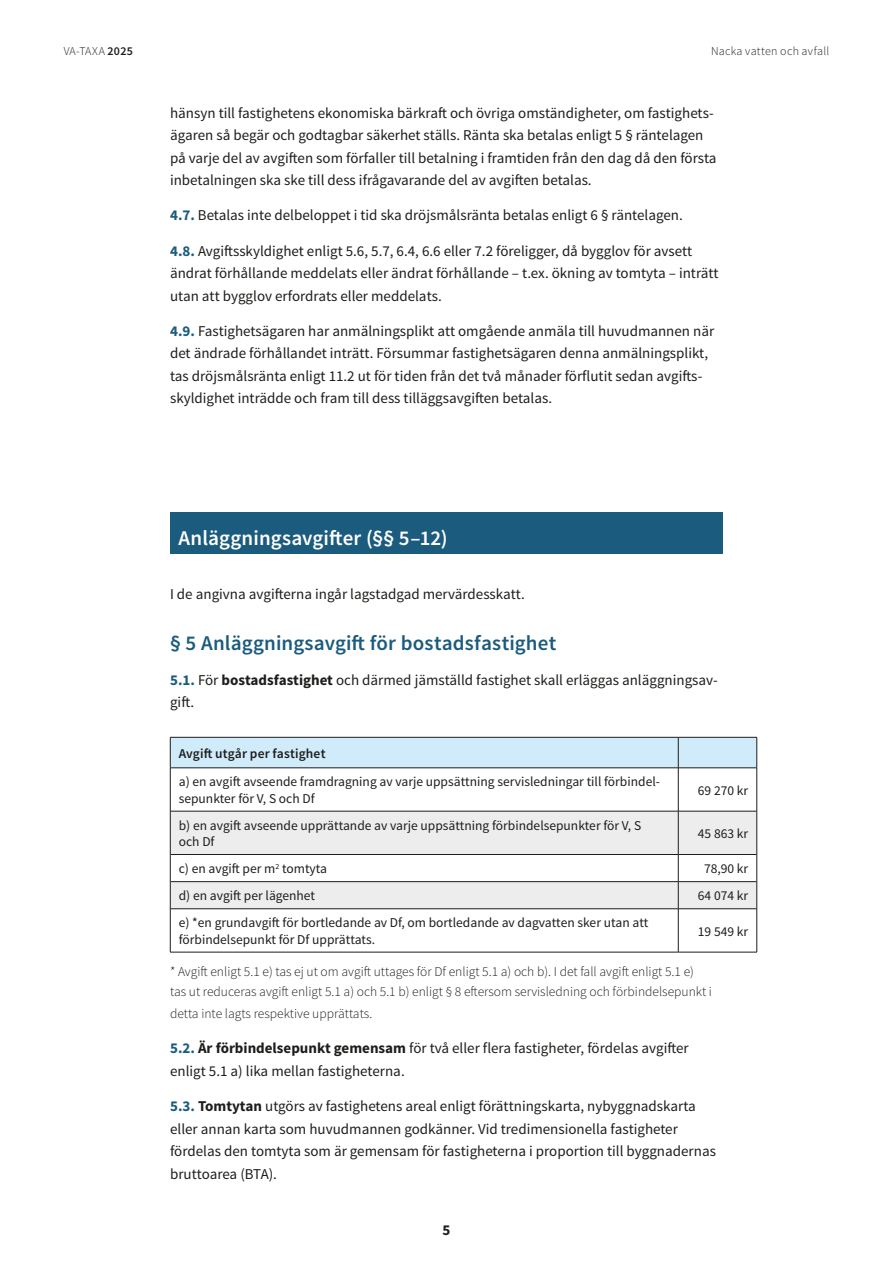
<style>
.page{position:relative;width:893px;height:1263px;background:#fff}
.page>*{position:absolute;margin:0;border:0;box-sizing:border-box;transform-origin:0 0}
.Rubrik_H2_14_pt_mörkblå_A{font:600 21px "Source Sans Pro";letter-spacing:.005em;color:#1b5b7d}
.Rubrik_H2_toppavsnitt_m_bakgrund{font:600 21px "Source Sans Pro";letter-spacing:.005em;color:#fff}
.Textstycke_10_pt{font:15px/22.5px "Source Sans Pro";color:#1d1d1b}
.t1{font:700 15px "Source Sans Pro";color:#1d1d1b}
.Tabell-bröd{font:13.5px/16.2px "Source Sans Pro";color:#1d1d1b}
.Stycke_asterisk_9_pt{font:300 13.5px/19.5px "Source Sans Pro";color:#1d1d1b}
.Tabell-rubrik{font:600 13.5px "Source Sans Pro";letter-spacing:.01em;color:#1d1d1b}
.t2{font:300 12px "Source Sans Pro";letter-spacing:.02em;color:#1d1d1b}
.s1{font-weight:600}
.s2{font-weight:700;color:#1b5b7d}
.s3{font-weight:700}
</style>
<div class="page">
<div style="left:170px;top:512px;width:553px;height:41px;background:#1b5b7d"></div>
<div style="left:171px;top:738px;width:585px;height:29px;background:#d0ebf9"></div>
<svg style="left:171px;top:812px;width:585px;height:96px;fill:#ededed"></svg>
<hr style="left:170px;top:737px;width:508px;height:1px;background:#1d1d1b">
<hr style="left:170px;top:737px;width:1px;height:31px;background:#1d1d1b">
<hr style="left:678px;top:737px;width:79px;height:1px;background:#1d1d1b">
<hr style="left:756px;top:737px;width:1px;height:31px;background:#1d1d1b">
<hr style="left:170px;top:767px;width:508px;height:1px;background:#1d1d1b">
<hr style="left:678px;top:767px;width:79px;height:1px;background:#1d1d1b">
<hr style="left:678px;top:737px;width:1px;height:31px;background:#1d1d1b">
<hr style="left:678px;top:768px;width:1px;height:43px;background:#1d1d1b">
<hr style="left:170px;top:811px;width:508px;height:1px;background:#1d1d1b">
<hr style="left:678px;top:811px;width:79px;height:1px;background:#1d1d1b">
<hr style="left:678px;top:811px;width:1px;height:43px;background:#1d1d1b">
<hr style="left:170px;top:854px;width:508px;height:1px;background:#1d1d1b">
<hr style="left:678px;top:854px;width:79px;height:1px;background:#1d1d1b">
<hr style="left:170px;top:881px;width:508px;height:1px;background:#1d1d1b">
<hr style="left:678px;top:881px;width:79px;height:1px;background:#1d1d1b">
<svg style="left:678px;top:855px;width:1px;height:53px"></svg>
<hr style="left:170px;top:908px;width:508px;height:1px;background:#1d1d1b">
<hr style="left:678px;top:908px;width:79px;height:1px;background:#1d1d1b">
<hr style="left:678px;top:909px;width:1px;height:43px;background:#1d1d1b">
<hr style="left:170px;top:768px;width:1px;height:43px;background:#1d1d1b">
<hr style="left:756px;top:768px;width:1px;height:43px;background:#1d1d1b">
<hr style="left:170px;top:811px;width:1px;height:43px;background:#1d1d1b">
<hr style="left:756px;top:811px;width:1px;height:43px;background:#1d1d1b">
<svg style="left:170px;top:854px;width:1px;height:55px"></svg>
<svg style="left:756px;top:854px;width:1px;height:55px"></svg>
<hr style="left:170px;top:909px;width:1px;height:43px;background:#1d1d1b">
<hr style="left:756px;top:909px;width:1px;height:43px;background:#1d1d1b">
<hr style="left:170px;top:952px;width:508px;height:1px;background:#1d1d1b">
<hr style="left:678px;top:952px;width:79px;height:1px;background:#1d1d1b">
<p class="t2" style="left:64px;top:44px;width:71px">VA-TAXA <span class="s1">2025</span></p>
<p class="t2" style="left:711px;top:44px;width:120px">Nacka vatten och avfall</p>
<p class="Textstycke_10_pt" style="left:170px;top:102px;width:548px">hänsyn till fastighetens ekonomiska bärkraft och övriga omständigheter, om fastighets&shy;ägaren så begär och godtagbar säkerhet ställs. Ränta ska betalas enligt 5 § räntelagen på varje del av avgiften som förfaller till betalning i framtiden från den dag då den första inbetalningen ska ske till dess ifrågavarande del av avgiften betalas.</p>
<p class="Textstycke_10_pt" style="left:170px;top:204px;width:514px"><span class="s2">4.7.</span> Betalas inte delbeloppet i tid ska dröjsmålsränta betalas enligt 6 § räntelagen.</p>
<p class="Textstycke_10_pt" style="left:170px;top:240px;width:550px"><span class="s2">4.8.</span> Avgiftsskyldighet enligt 5.6, 5.7, 6.4, 6.6 eller 7.2 föreligger, då bygglov för avsett ändrat förhållande meddelats eller ändrat förhållande – t.ex. ökning av tomtyta – inträtt utan att bygglov erfordrats eller meddelats.</p>
<p class="Textstycke_10_pt" style="left:170px;top:320px;width:546px"><span class="s2">4.9.</span> Fastighetsägaren har anmälningsplikt att omgående anmäla till huvudmannen när det ändrade förhållandet inträtt. Försummar fastighetsägaren denna anmälningsplikt, tas dröjsmålsränta enligt 11.2 ut för tiden från det två månader förflutit sedan avgifts&shy;skyldighet inträdde och fram till dess tilläggsavgiften betalas.</p>
<h1 class="Rubrik_H2_toppavsnitt_m_bakgrund" style="left:179px;top:525px;width:271px">Anläggningsavgifter (§§ 5–12)</h1>
<p class="Textstycke_10_pt" style="left:170px;top:583px;width:356px">I de angivna avgifterna ingår lagstadgad mervärdesskatt.</p>
<h2 class="Rubrik_H2_14_pt_mörkblå_A" style="left:170px;top:629px;width:388px">§ 5 Anläggningsavgift för bostadsfastighet</h2>
<p class="Textstycke_10_pt" style="left:170px;top:669px;width:549px"><span class="s2">5.1.</span> För <span class="s3">bostadsfastighet</span> och därmed jämställd fastighet skall erläggas anläggningsav&shy;gift.</p>
<p class="Tabell-rubrik" style="left:179px;top:745px;width:148px">Avgift utgår per fastighet</p>
<p class="Tabell-bröd" style="left:179px;top:774px;width:483px">a) en avgift avseende framdragning av varje uppsättning servisledningar till förbindel&shy;sepunkter för V, S och Df</p>
<p class="Tabell-bröd" style="left:698px;top:782px;width:52px">69 270 kr</p>
<p class="Tabell-bröd" style="left:179px;top:817px;width:464px">b) en avgift avseende upprättande av varje uppsättning förbindelsepunkter för V, S och Df</p>
<p class="Tabell-bröd" style="left:698px;top:825px;width:52px">45 863 kr</p>
<p class="Tabell-bröd" style="left:179px;top:861px;width:150px">c) en avgift per m<sup>2</sup> tomtyta</p>
<p class="Tabell-bröd" style="left:704px;top:861px;width:46px">78,90 kr</p>
<p class="Tabell-bröd" style="left:179px;top:888px;width:138px">d) en avgift per lägenhet</p>
<p class="Tabell-bröd" style="left:698px;top:888px;width:52px">64 074 kr</p>
<p class="Tabell-bröd" style="left:179px;top:915px;width:471px">e) *en grundavgift för bortledande av Df, om bortledande av dagvatten sker utan att förbindelsepunkt för Df upprättats.</p>
<p class="Tabell-bröd" style="left:698px;top:923px;width:52px">19 549 kr</p>
<p class="Stycke_asterisk_9_pt" style="left:170px;top:962px;width:543px">* Avgift enligt 5.1 e) tas ej ut om avgift uttages för Df enligt 5.1 a) och b). I det fall avgift enligt 5.1 e) tas ut reduceras avgift enligt 5.1 a) och 5.1 b) enligt § 8 eftersom servisledning och förbindelsepunkt i</p>
<p class="Stycke_asterisk_9_pt" style="left:170px;top:1004px;width:204px">detta inte lagts respektive upprättats.</p>
<p class="Textstycke_10_pt" style="left:170px;top:1037px;width:520px"><span class="s2">5.2.</span> <span class="s3">Är förbindelsepunkt gemensam</span> för två eller flera fastigheter, fördelas avgifter enligt 5.1 a) lika mellan fastigheterna.</p>
<p class="Textstycke_10_pt" style="left:170px;top:1095px;width:547px"><span class="s2">5.3.</span> <span class="s3">Tomtytan</span> utgörs av fastighetens areal enligt förättningskarta, nybyggnadskarta eller annan karta som huvudmannen godkänner. Vid tredimensionella fastigheter fördelas den tomtyta som är gemensam för fastigheterna i proportion till byggnadernas bruttoarea (BTA).</p>
<p class="t1" style="left:442px;top:1221px;width:9px">5</p>
</div>
